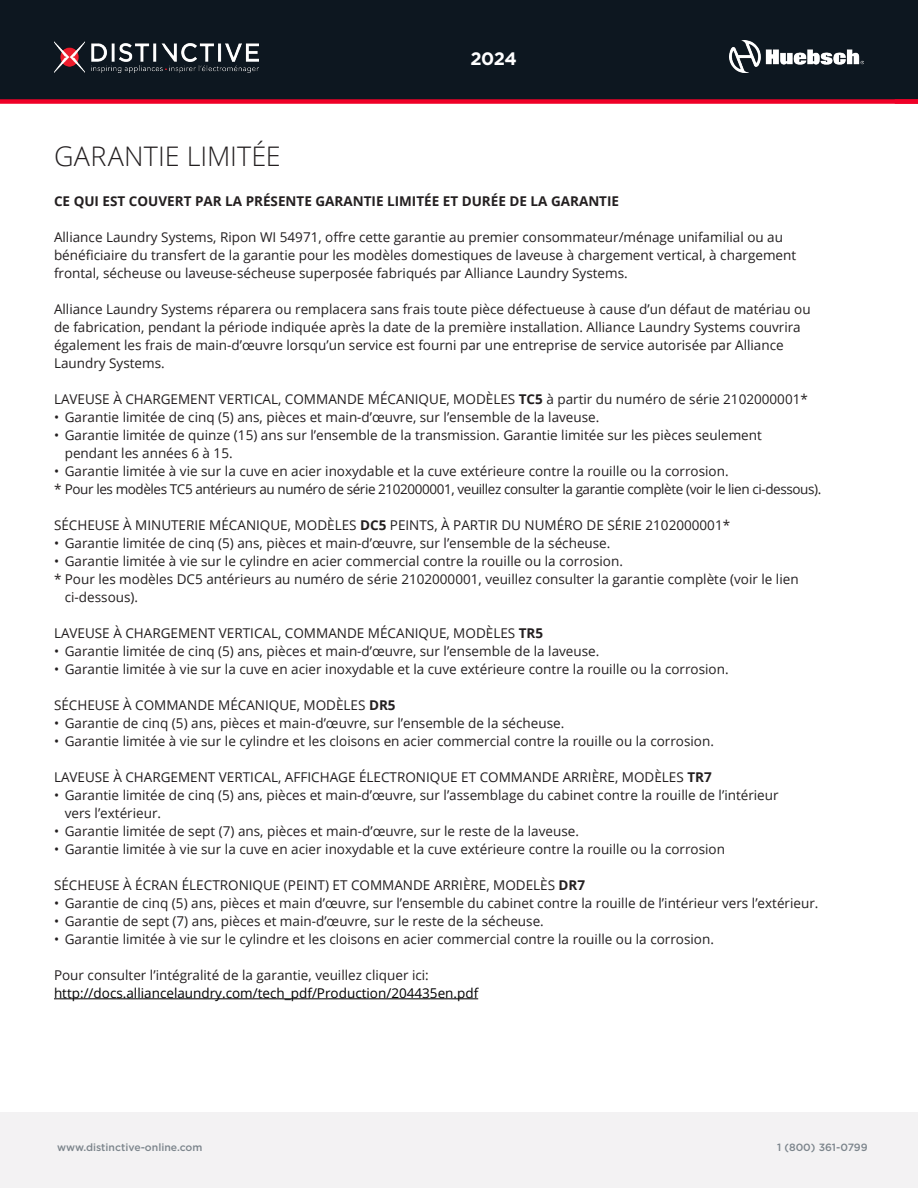
<style>
.page{position:relative;width:918px;height:1188px;background:#fff}
.page>*{position:absolute;margin:0;border:0;box-sizing:border-box;transform-origin:0 0}
.Heading{font:300 27px "Open Sans";letter-spacing:.005em;color:#231f20}
.t1{font:700 18px "Gotham";color:#fff}
.t2{font:13.5px/18px "Open Sans";color:#231f20}
.t3{font:13.5px "Open Sans";letter-spacing:-.03em;color:#231f20}
.t4{font:13.5px "Open Sans";color:#000}
.t5{font:700 13.5px "Open Sans";color:#231f20}
.t6{font:500 10.5px "Gotham";color:#7c858c}
.s1{font-style:inherit}
.s2{font-weight:700}
</style>
<div class="page">
<div style="left:0;top:0;width:918px;height:102px;background:#0d1720"></div>
<div style="left:0;top:1112px;width:918px;height:76px;background:#f3f2f3"></div>
<div style="left:0;top:99px;width:918px;height:5px;background:#ef0027"></div>
<img style="left:54px;top:42px;width:205px;height:30px">
<img style="left:729px;top:41px;width:135px;height:32px">
<hr style="left:54px;top:998px;width:424px;height:1px;background:#000">
<h2 class="t1" style="left:470px;top:46px;width:48px">202<span class="s1">4</span></h2>
<p class="Heading" style="left:54px;top:137px;width:228px">GARANTIE LIMITÉE</p>
<p class="t5" style="left:54px;top:191px;width:567px">CE QUI EST COUVERT PAR LA PRÉSENTE GARANTIE LIMITÉE ET DURÉE DE LA GARANTIE</p>
<p class="t2" style="left:54px;top:228px;width:744px">Alliance Laundry Systems, Ripon WI 54971, offre cette garantie au premier consommateur/ménage unifamilial ou au bénéficiaire du transfert de la garantie pour les modèles domestiques de laveuse à chargement vertical, à chargement frontal, sécheuse ou laveuse-sécheuse superposée fabriqués par Alliance Laundry Systems.</p>
<p class="t2" style="left:54px;top:300px;width:758px">Alliance Laundry Systems réparera ou remplacera sans frais toute pièce défectueuse à cause d’un défaut de matériau ou de fabrication, pendant la période indiquée après la date de la première installation. Alliance Laundry Systems couvrira également les frais de main-d’œuvre lorsqu’un service est fourni par une entreprise de service autorisée par Alliance Laundry Systems.</p>
<p class="t2" style="left:54px;top:390px;width:755px">LAVEUSE À CHARGEMENT VERTICAL, COMMANDE MÉCANIQUE, MODÈLES <span class="s2">TC5</span> à partir du numéro de série 2102000001*</p>
<p class="t2" style="left:54px;top:408px;width:547px">• Garantie limitée de cinq (5) ans, pièces et main-d’œuvre, sur l’ensemble de la laveuse.</p>
<p class="t2" style="left:54px;top:426px;width:709px">• Garantie limitée de quinze (15) ans sur l’ensemble de la transmission. Garantie limitée sur les pièces seulement</p>
<p class="t2" style="left:65px;top:444px;width:169px">pendant les années 6 à 15.</p>
<p class="t2" style="left:54px;top:462px;width:676px">• Garantie limitée à vie sur la cuve en acier inoxydable et la cuve extérieure contre la rouille ou la corrosion.</p>
<p class="t3" style="left:54px;top:480px;width:769px">* Pour les modèles TC5 antérieurs au numéro de série 2102000001, veuillez consulter la garantie complète (voir le lien ci-dessous).</p>
<p class="t2" style="left:54px;top:516px;width:678px">SÉCHEUSE À MINUTERIE MÉCANIQUE, MODÈLES <span class="s2">DC5</span> PEINTS, À PARTIR DU NUMÉRO DE SÉRIE 2102000001*</p>
<p class="t2" style="left:54px;top:534px;width:558px">• Garantie limitée de cinq (5) ans, pièces et main-d’œuvre, sur l’ensemble de la sécheuse.</p>
<p class="t2" style="left:54px;top:552px;width:570px">• Garantie limitée à vie sur le cylindre en acier commercial contre la rouille ou la corrosion.</p>
<p class="t2" style="left:54px;top:570px;width:746px">* Pour les modèles DC5 antérieurs au numéro de série 2102000001, veuillez consulter la garantie complète (voir le lien</p>
<p class="t2" style="left:65px;top:588px;width:75px">ci-dessous).</p>
<p class="t2" style="left:54px;top:624px;width:491px">LAVEUSE À CHARGEMENT VERTICAL, COMMANDE MÉCANIQUE, MODÈLES <span class="s2">TR5</span></p>
<p class="t2" style="left:54px;top:642px;width:547px">• Garantie limitée de cinq (5) ans, pièces et main-d’œuvre, sur l’ensemble de la laveuse.</p>
<p class="t2" style="left:54px;top:660px;width:676px">• Garantie limitée à vie sur la cuve en acier inoxydable et la cuve extérieure contre la rouille ou la corrosion.</p>
<p class="t2" style="left:54px;top:696px;width:343px">SÉCHEUSE À COMMANDE MÉCANIQUE, MODÈLES <span class="s2">DR5</span></p>
<p class="t2" style="left:54px;top:714px;width:512px">• Garantie de cinq (5) ans, pièces et main-d’œuvre, sur l’ensemble de la sécheuse.</p>
<p class="t2" style="left:54px;top:732px;width:661px">• Garantie limitée à vie sur le cylindre et les cloisons en acier commercial contre la rouille ou la corrosion.</p>
<p class="t2" style="left:54px;top:768px;width:659px">LAVEUSE À CHARGEMENT VERTICAL, AFFICHAGE ÉLECTRONIQUE ET COMMANDE ARRIÈRE, MODÈLES <span class="s2">TR7</span></p>
<p class="t2" style="left:54px;top:786px;width:726px">• Garantie limitée de cinq (5) ans, pièces et main-d’œuvre, sur l’assemblage du cabinet contre la rouille de l’intérieur</p>
<p class="t2" style="left:65px;top:804px;width:98px">vers l’extérieur.</p>
<p class="t2" style="left:54px;top:822px;width:527px">• Garantie limitée de sept (7) ans, pièces et main-d’œuvre, sur le reste de la laveuse.</p>
<p class="t2" style="left:54px;top:840px;width:673px">• Garantie limitée à vie sur la cuve en acier inoxydable et la cuve extérieure contre la rouille ou la corrosion</p>
<p class="t2" style="left:54px;top:876px;width:533px">SÉCHEUSE À ÉCRAN ÉLECTRONIQUE (PEINT) ET COMMANDE ARRIÈRE, MODELÈS <span class="s2">DR7</span></p>
<p class="t2" style="left:54px;top:894px;width:766px">• Garantie de cinq (5) ans, pièces et main d’œuvre, sur l’ensemble du cabinet contre la rouille de l’intérieur vers l’extérieur.</p>
<p class="t2" style="left:54px;top:912px;width:491px">• Garantie de sept (7) ans, pièces et main-d’œuvre, sur le reste de la sécheuse.</p>
<p class="t2" style="left:54px;top:930px;width:661px">• Garantie limitée à vie sur le cylindre et les cloisons en acier commercial contre la rouille ou la corrosion.</p>
<p class="t2" style="left:54px;top:966px;width:376px">Pour consulter l’intégralité de la garantie, veuillez cliquer ici:</p>
<p class="t4" style="left:54px;top:984px;width:426px">http://docs.alliancelaundry.com/tech_pdf/Production/204435en.pdf</p>
<p class="t6" style="left:57px;top:1141px;width:147px">www.distinctive-online.com</p>
<p class="t6" style="left:777px;top:1140px;width:92px">1 (800) 361-0799</p>
</div>
